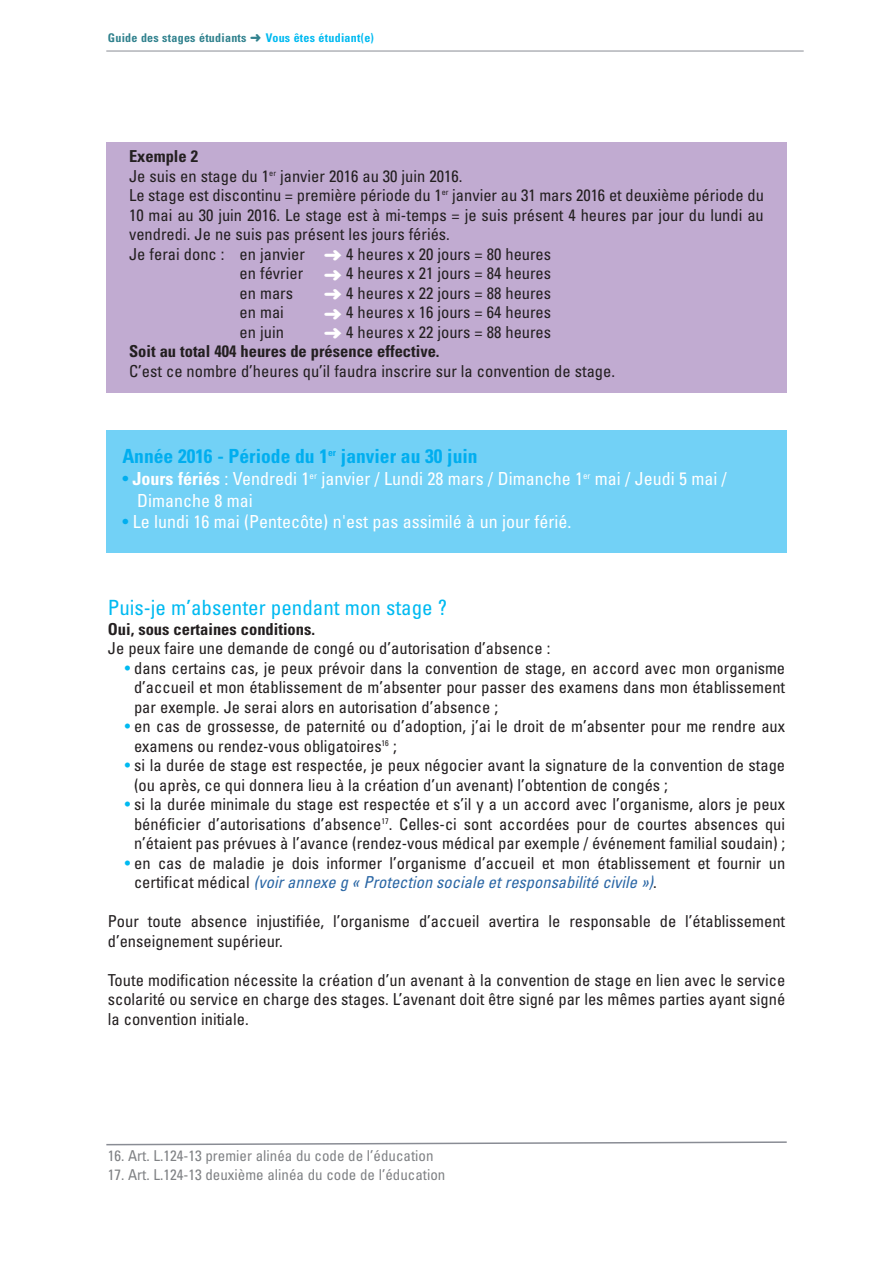
<style>
.page{position:relative;width:893px;height:1263px;background:#fff}
.page>*{position:absolute;margin:0;border:0;box-sizing:border-box;transform-origin:0 0}
.t1{font:condensed 21px "Univers";color:#00baf1}
.t2{font:700 condensed 19.5px "Univers";color:#00aeef}
.t3{font:condensed 18px/21.6px "Univers";color:#fff}
.t4{font:condensed 16.5px/19.5px "Univers";color:#231f20}
.t5{font:700 condensed 16.5px/19.5px "Univers";color:#231f20}
.t6{font:condensed 15px "Univers";color:#808285}
.t7{font:700 condensed 12px "Univers";letter-spacing:.02em;color:#31828e}
.s1{color:#00baf1}
.s2{color:#fff}
.s3{font-weight:400}
.s4{color:#00aeef}
.s5{font-weight:700}
.s6{font-style:italic;color:#2b67a5}
</style>
<div class="page">
<div style="left:106px;top:142px;width:681px;height:251px;background:#c1abd1"></div>
<hr style="left:106px;top:51px;width:698px;height:1px;background:#898c94">
<svg style="left:106px;top:1141px;width:681px;height:5px"></svg>
<div style="left:106px;top:430px;width:681px;height:123px;background:#72d1f6"></div>
<p class="t7" style="left:108px;top:33px;width:268px">Guide des stages étudiants ➜ <span class="s1">Vous êtes étudiant(e)</span></p>
<p class="t5" style="left:129px;top:148px;width:71px">Exemple 2</p>
<p class="t4" style="left:129px;top:167px;width:335px">Je suis en stage du 1<sup>er</sup> janvier 2016 au 30 juin 2016.</p>
<p class="t4" style="left:129px;top:187px;width:636px">Le stage est discontinu = première période du 1<sup>er</sup> janvier au 31 mars 2016 et deuxième période du</p>
<p class="t4" style="left:129px;top:206px;width:636px">10 mai au 30 juin 2016. Le stage est à mi-temps = je suis présent 4 heures par jour du lundi au</p>
<p class="t4" style="left:129px;top:226px;width:322px">vendredi. Je ne suis pas présent les jours fériés.</p>
<p class="t4" style="left:129px;top:245px;width:424px">Je ferai donc : en janvier <span class="s2">➜</span> 4 heures x 20 jours = 80 heures</p>
<p class="t4" style="left:240px;top:265px;width:313px">en février <span class="s2">➜</span> 4 heures x 21 jours = 84 heures</p>
<p class="t4" style="left:240px;top:284px;width:55px">en mars</p>
<p class="t4" style="left:324px;top:284px;width:229px"><span class="s2">➜</span> 4 heures x 22 jours = 88 heures</p>
<p class="t4" style="left:240px;top:304px;width:46px">en mai</p>
<p class="t4" style="left:324px;top:304px;width:229px"><span class="s2">➜</span> 4 heures x 16 jours = 64 heures</p>
<p class="t4" style="left:240px;top:323px;width:46px">en juin</p>
<p class="t5" style="left:129px;top:323px;width:424px;text-indent:195px"><span class="s2">➜</span> <span class="s3">4 heures x 22 jours = 88 heures<br></span>Soit au total 404 heures de présence effective.</p>
<p class="t4" style="left:129px;top:362px;width:488px">C’est ce nombre d’heures qu’il faudra inscrire sur la convention de stage.</p>
<p class="t2" style="left:122px;top:448px;width:357px">Année 2016 - Période du 1<sup>er</sup> janvier au 30 juin</p>
<p class="t3" style="left:137px;top:469px;width:591px;text-indent:-15px"><span class="s4">•</span> <span class="s5">Jours fériés</span> : Vendredi 1<sup>er</sup> janvier / Lundi 28 mars / Dimanche 1<sup>er</sup> mai / Jeudi 5 mai /<br>Dimanche 8 mai</p>
<p class="t3" style="left:122px;top:512px;width:451px"><span class="s4">•</span> Le lundi 16 mai (Pentecôte) n'est pas assimilé à un jour férié.</p>
<p class="t1" style="left:108px;top:600px;width:341px">Puis-je m’absenter pendant mon stage ?</p>
<p class="t5" style="left:108px;top:620px;width:209px">Oui, sous certaines conditions.</p>
<p class="t4" style="left:108px;top:640px;width:444px">Je peux faire une demande de congé ou d’autorisation d’absence :</p>
<p class="t4" style="left:134px;top:659px;width:653px;text-align:justify;text-indent:-9px"><span class="s1">•</span> dans certains cas, je peux prévoir dans la convention de stage, en accord avec mon organisme d’accueil et mon établissement de m’absenter pour passer des examens dans mon établissement par exemple. Je serai alors en autorisation d’absence ;</p>
<p class="t4" style="left:134px;top:718px;width:653px;text-indent:-9px"><span class="s1">•</span> en cas de grossesse, de paternité ou d’adoption, j’ai le droit de m’absenter pour me rendre aux examens ou rendez-vous obligatoires<sup>16</sup> ;</p>
<p class="t4" style="left:134px;top:757px;width:653px;text-indent:-9px"><span class="s1">•</span> si la durée de stage est respectée, je peux négocier avant la signature de la convention de stage (ou après, ce qui donnera lieu à la création d’un avenant) l’obtention de congés ;</p>
<p class="t4" style="left:125px;top:796px;width:662px;text-align:center"><span class="s1">•</span> si la durée minimale du stage est respectée et s’il y a un accord avec l’organisme, alors je peux bénéficier d’autorisations d’absence<sup>17</sup>. Celles-ci sont accordées pour de courtes absences qui n’étaient pas prévues à l’avance (rendez-vous médical par exemple / événement familial soudain) ;</p>
<p class="t4" style="left:134px;top:854px;width:653px;text-indent:-9px"><span class="s1">•</span> en cas de maladie je dois informer l’organisme d’accueil et mon établissement et fournir un certificat médical <span class="s6">(voir annexe g « Protection sociale et responsabilité civile »)</span>.</p>
<p class="t4" style="left:108px;top:913px;width:679px">Pour toute absence injustifiée, l’organisme d’accueil avertira le responsable de l’établissement d’enseignement supérieur.</p>
<p class="t4" style="left:108px;top:972px;width:679px;text-align:justify">Toute modification nécessite la création d’un avenant à la convention de stage en lien avec le service scolarité ou service en charge des stages. L’avenant doit être signé par les mêmes parties ayant signé la convention initiale.</p>
<p class="t6" style="left:108px;top:1150px;width:327px">16. Art. L.124-13 premier alinéa du code de l’éducation</p>
<p class="t6" style="left:108px;top:1169px;width:339px">17. Art. L.124-13 deuxième alinéa du code de l’éducation</p>
</div>
